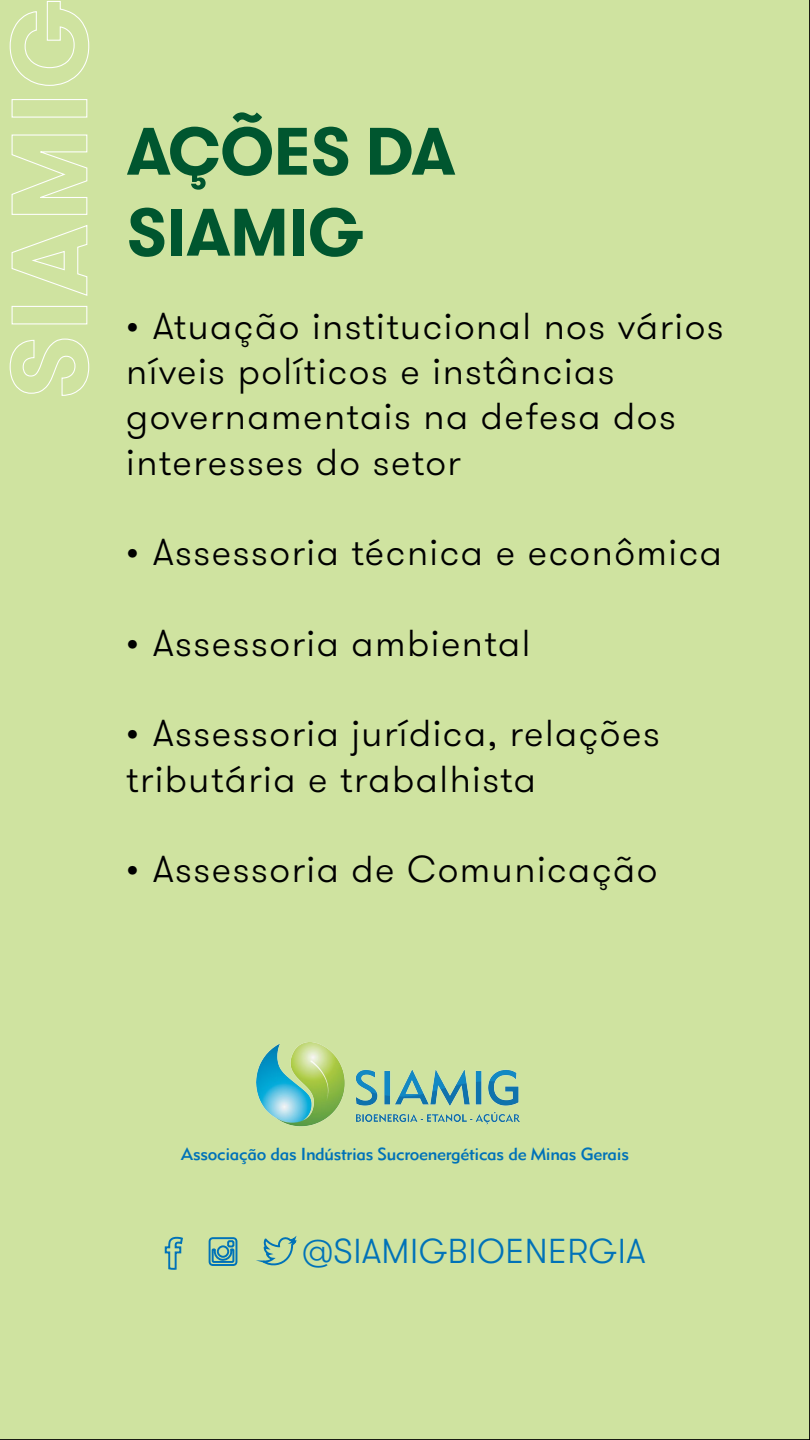
<style>
.page{position:relative;width:810px;height:1440px;background:#cfe3a0}
.page>*{position:absolute;margin:0;border:0;box-sizing:border-box;transform-origin:0 0}
.t1{font:700 66.9px/80.9px "GT Walsheim Pro";color:#00562f}
.t2{font:300 37.5px/45.3px "GT Walsheim Pro";letter-spacing:.04em;color:#000}
.t3{font:300 34.58px "GT Walsheim Pro";letter-spacing:.015em;color:#0072b8}
.t4{font:17.33px "Metro Medium LT Two";letter-spacing:-.02em;color:#0072b8}
</style>
<div class="page">
<svg style="left:9px;top:338px;width:81px;height:58px;background:#d2e5a7"></svg>
<div style="left:12px;top:306px;width:75px;height:18px;border:1px solid #fff"></div>
<svg style="left:11px;top:224px;width:77px;height:73px;background:#d2e4a6"></svg>
<svg style="left:11px;top:134px;width:77px;height:81px;background:#d3e5a8"></svg>
<div style="left:12px;top:99px;width:75px;height:19px;border:1px solid #fff"></div>
<svg style="left:9px;top:0;width:81px;height:86px;background:#d2e4a6"></svg>
<img style="left:256px;top:1042px;width:263px;height:96px">
<svg style="left:208px;top:1236px;width:30px;height:31px"></svg>
<svg style="left:261px;top:1198px;width:37px;height:69px;background:#b9d7a2"></svg>
<svg style="left:164px;top:1236px;width:20px;height:35px"></svg>
<h1 class="t1" style="left:127px;top:111px;width:329px">AÇÕES DA<br>SIAMIG</h1>
<p class="t2" style="left:126px;top:304px;width:599px">• Atuação institucional nos vários níveis políticos e instâncias governamentais na defesa dos interesses do setor</p>
<p class="t2" style="left:126px;top:530px;width:597px">• Assessoria técnica e econômica</p>
<p class="t2" style="left:126px;top:621px;width:406px">• Assessoria ambiental</p>
<p class="t2" style="left:126px;top:712px;width:535px">• Assessoria jurídica, relações tributária e trabalhista</p>
<p class="t2" style="left:126px;top:847px;width:533px">• Assessoria de Comunicação</p>
<p class="t4" style="left:181px;top:1144px;width:450px">Associação das Indústrias Sucroenergéticas de Minas Gerais</p>
<p class="t3" style="left:303px;top:1229px;width:166px">@SIAMIGbioenergia</p>
</div>
